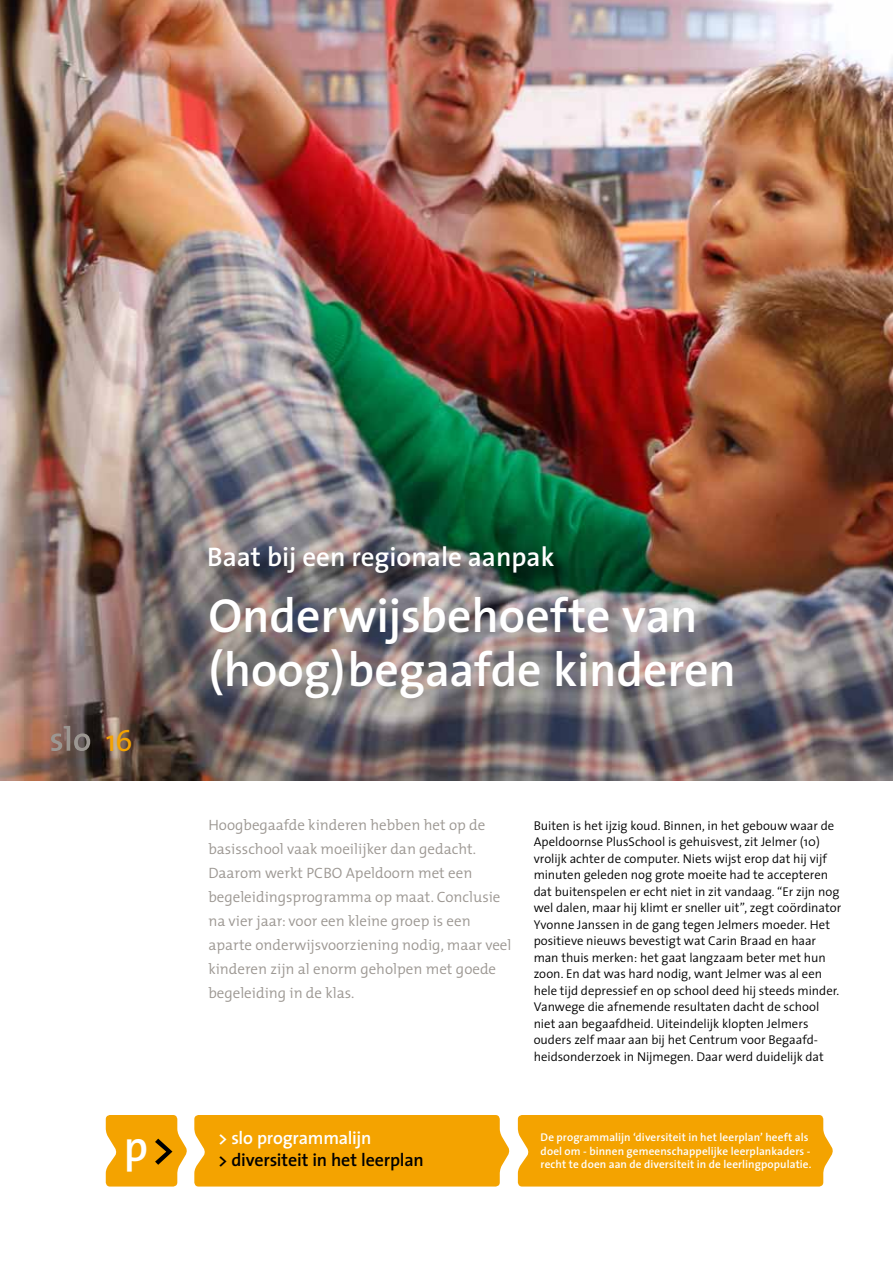
<style>
.page{position:relative;width:893px;height:1263px;background:#fff}
.page>*{position:absolute;margin:0;border:0;box-sizing:border-box;transform-origin:0 0}
.t1{font:600 48px/54px "The Sans";letter-spacing:-.005em;color:#fff}
.t2{font:600 43.5px "The Sans";color:#fff}
.t3{font:30px "The Mix";color:#f4a300}
.t4{font:600 27px "The Sans";color:#fff}
.t5{font:600 18px "The Sans";letter-spacing:-.01em;color:#000}
.t6{font:600 18px "The Sans";letter-spacing:-.015em;color:#fff}
.t7{font:300 15px/24px "The Mix";color:#9c9792}
.t8{font:300 12.75px/16.5px "The Sans";letter-spacing:-.005em;color:#000}
.t9{font:600 11.25px/13.5px "The Sans";letter-spacing:.01em;color:#fff}
</style>
<div class="page">
<img style="left:0;top:0;width:893px;height:781px">
<div style="left:194px;top:1115px;width:316px;height:71px;background:#f4a300"></div>
<div style="left:518px;top:1115px;width:315px;height:71px;background:#f4a300"></div>
<svg style="left:106px;top:1115px;width:81px;height:71px;background:#efaa1f"></svg>
<svg style="left:51px;top:726px;width:39px;height:25px"></svg>
<div style="left:212px;top:549px;width:359px;height:42px;background:#000;opacity:.75"></div>
<h3 class="t3" style="left:106px;top:716px;width:28px">16</h3>
<h2 class="t2" style="left:124px;top:1110px;width:26px">p</h2>
<h3 class="t4" style="left:207px;top:534px;width:349px">Baat bij een regionale aanpak</h3>
<h1 class="t1" style="left:208px;top:587px;width:529px">Onderwijsbehoefte van (hoog)begaafde kinderen</h1>
<p class="t7" style="left:208px;top:812px;width:305px">Hoogbegaafde kinderen hebben het op de basisschool vaak moeilijker dan gedacht.<br>Daarom werkt PCBO Apeldoorn met een begeleidingsprogramma op maat. Conclusie na vier jaar: voor een kleine groep is een aparte onderwijsvoorziening nodig, maar veel kinderen zijn al enorm geholpen met goede begeleiding in de klas.</p>
<p class="t8" style="left:534px;top:817px;width:309px">Buiten is het ijzig koud. Binnen, in het gebouw waar de Apeldoornse PlusSchool is gehuisvest, zit Jelmer (10) vrolijk achter de computer. Niets wijst erop dat hij vijf minuten geleden nog grote moeite had te accepteren dat buitenspelen er echt niet in zit vandaag. “Er zijn nog wel dalen, maar hij klimt er sneller uit”, zegt coördinator Yvonne Janssen in de gang tegen Jelmers moeder. Het positieve nieuws bevestigt wat Carin Braad en haar man thuis merken: het gaat langzaam beter met hun zoon. En dat was hard nodig, want Jelmer was al een hele tijd depressief en op school deed hij steeds minder.<br>Vanwege die afnemende resultaten dacht de school niet aan begaafdheid. Uiteindelijk klopten Jelmers ouders zelf maar aan bij het Centrum voor Begaafd&shy;heidsonderzoek in Nijmegen. Daar werd duidelijk dat</p>
<h3 class="t6" style="left:218px;top:1123px;width:155px">&gt; slo programmalijn</h3>
<h3 class="t5" style="left:218px;top:1144px;width:207px">&gt; diversiteit in het leerplan</h3>
<p class="t9" style="left:541px;top:1130px;width:271px">De programmalijn ‘diversiteit in het leerplan’ heeft als doel om - binnen gemeenschappelijke leerplankaders -</p>
<p class="t9" style="left:541px;top:1157px;width:272px">recht te doen aan de diversiteit in de leerlingpopulatie.</p>
</div>
